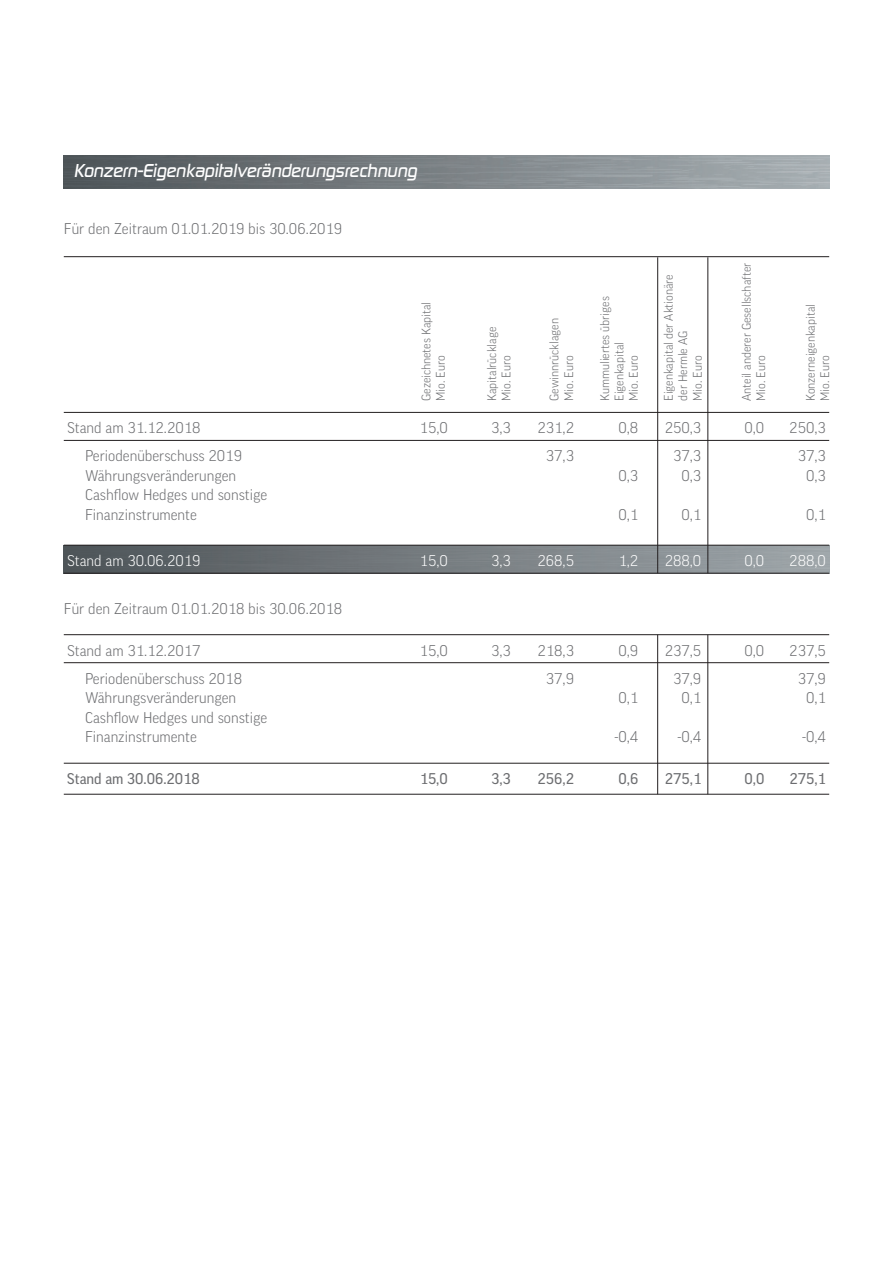
<style>
.page{position:relative;width:893px;height:1263px;background:#fff}
.page>*{position:absolute;margin:0;border:0;box-sizing:border-box;transform-origin:0 0}
.t1{font:italic 500 19.5px "Digital Sans EFCE";letter-spacing:-.01em;color:#fff}
.t2{font:300 15px/19.5px "Good Pro";color:#6c6d70}
.t3{font:300 15px "Good Pro";color:#fff}
.t4{font:15px "Good Pro";color:#6c6d70}
.t5{font:300 12px/14.4px "Good Pro";color:#6c6d70}
</style>
<div class="page">
<img style="left:64px;top:546px;width:765px;height:27px">
<hr style="left:64px;top:256px;width:765px;height:1px;background:#231f20">
<hr style="left:64px;top:412px;width:765px;height:1px;background:#231f20">
<hr style="left:64px;top:440px;width:765px;height:1px;background:#231f20">
<hr style="left:64px;top:545px;width:765px;height:1px;background:#231f20">
<hr style="left:64px;top:573px;width:765px;height:1px;background:#231f20">
<hr style="left:64px;top:634px;width:765px;height:1px;background:#231f20">
<hr style="left:64px;top:662px;width:765px;height:1px;background:#231f20">
<hr style="left:64px;top:763px;width:765px;height:1px;background:#231f20">
<hr style="left:64px;top:794px;width:765px;height:1px;background:#231f20">
<img style="left:64px;top:155px;width:765px;height:34px">
<hr style="left:708px;top:257px;width:1px;height:316px;background:#231f20">
<hr style="left:657px;top:257px;width:1px;height:316px;background:#231f20">
<hr style="left:708px;top:635px;width:1px;height:159px;background:#231f20">
<hr style="left:657px;top:635px;width:1px;height:159px;background:#231f20">
<h1 class="t1" style="left:74px;top:159px;width:345px">Konzern-Eigenkapitalveränderungsrechnung</h1>
<p class="t2" style="left:64px;top:219px;width:280px">Für den Zeitraum 01.01.2019 bis 30.06.2019</p>
<p class="t5" style="left:419px;top:401px;width:101px;rotate:-90deg">Gezeichnetes Kapital<br>Mio. Euro</p>
<p class="t5" style="left:484px;top:401px;width:75px;rotate:-90deg">Kapitalrücklage<br>Mio. Euro</p>
<p class="t5" style="left:547px;top:401px;width:84px;rotate:-90deg">Gewinnrücklagen<br>Mio. Euro</p>
<p class="t5" style="left:598px;top:401px;width:106px;rotate:-90deg">Kummuliertes übriges<br>Eigenkapital<br>Mio. Euro</p>
<p class="t5" style="left:661px;top:401px;width:128px;rotate:-90deg">Eigenkapital der Aktionäre der Hermle AG<br>Mio. Euro</p>
<p class="t5" style="left:739px;top:401px;width:140px;rotate:-90deg">Anteil anderer Gesellschafter<br>Mio. Euro</p>
<p class="t5" style="left:803px;top:401px;width:98px;rotate:-90deg">Konzerneigenkapital<br>Mio. Euro</p>
<p class="t2" style="left:68px;top:418px;width:134px">Stand am 31.12.2018</p>
<p class="t2" style="left:420px;top:418px;width:30px">15,0</p>
<p class="t2" style="left:491px;top:418px;width:21px">3,3</p>
<p class="t2" style="left:537px;top:418px;width:38px">231,2</p>
<p class="t2" style="left:618px;top:418px;width:21px">0,8</p>
<p class="t2" style="left:665px;top:418px;width:38px">250,3</p>
<p class="t2" style="left:744px;top:418px;width:21px">0,0</p>
<p class="t2" style="left:789px;top:418px;width:38px">250,3</p>
<p class="t2" style="left:85px;top:446px;width:159px">Periodenüberschuss 2019</p>
<p class="t2" style="left:546px;top:446px;width:30px">37,3</p>
<p class="t2" style="left:673px;top:446px;width:30px">37,3</p>
<p class="t2" style="left:798px;top:446px;width:30px">37,3</p>
<p class="t2" style="left:85px;top:466px;width:153px">Währungsveränderungen</p>
<p class="t2" style="left:618px;top:466px;width:21px">0,3</p>
<p class="t2" style="left:681px;top:466px;width:21px">0,3</p>
<p class="t2" style="left:806px;top:466px;width:21px">0,3</p>
<p class="t2" style="left:85px;top:485px;width:184px">Cashflow Hedges und sonstige<br>Finanzinstrumente</p>
<p class="t2" style="left:618px;top:505px;width:21px">0,1</p>
<p class="t2" style="left:681px;top:505px;width:21px">0,1</p>
<p class="t2" style="left:806px;top:505px;width:21px">0,1</p>
<p class="t3" style="left:68px;top:552px;width:134px">Stand am 30.06.2019</p>
<p class="t3" style="left:420px;top:552px;width:30px">15,0</p>
<p class="t3" style="left:491px;top:552px;width:21px">3,3</p>
<p class="t3" style="left:537px;top:552px;width:38px">268,5</p>
<p class="t3" style="left:618px;top:552px;width:21px">1,2</p>
<p class="t3" style="left:665px;top:552px;width:38px">288,0</p>
<p class="t3" style="left:744px;top:552px;width:21px">0,0</p>
<p class="t3" style="left:789px;top:552px;width:38px">288,0</p>
<p class="t2" style="left:64px;top:598px;width:280px">Für den Zeitraum 01.01.2018 bis 30.06.2018</p>
<p class="t2" style="left:68px;top:640px;width:134px">Stand am 31.12.2017</p>
<p class="t2" style="left:420px;top:640px;width:30px">15,0</p>
<p class="t2" style="left:491px;top:640px;width:21px">3,3</p>
<p class="t2" style="left:537px;top:640px;width:38px">218,3</p>
<p class="t2" style="left:618px;top:640px;width:21px">0,9</p>
<p class="t2" style="left:665px;top:640px;width:38px">237,5</p>
<p class="t2" style="left:744px;top:640px;width:21px">0,0</p>
<p class="t2" style="left:789px;top:640px;width:38px">237,5</p>
<p class="t2" style="left:85px;top:668px;width:159px">Periodenüberschuss 2018</p>
<p class="t2" style="left:546px;top:668px;width:30px">37,9</p>
<p class="t2" style="left:673px;top:668px;width:30px">37,9</p>
<p class="t2" style="left:798px;top:668px;width:30px">37,9</p>
<p class="t2" style="left:85px;top:688px;width:153px">Währungsveränderungen</p>
<p class="t2" style="left:618px;top:688px;width:21px">0,1</p>
<p class="t2" style="left:681px;top:688px;width:21px">0,1</p>
<p class="t2" style="left:806px;top:688px;width:21px">0,1</p>
<p class="t2" style="left:85px;top:707px;width:184px">Cashflow Hedges und sonstige<br>Finanzinstrumente</p>
<p class="t2" style="left:614px;top:727px;width:25px">-0,4</p>
<p class="t2" style="left:677px;top:727px;width:25px">-0,4</p>
<p class="t2" style="left:802px;top:727px;width:25px">-0,4</p>
<p class="t4" style="left:67px;top:770px;width:134px">Stand am 30.06.2018</p>
<p class="t4" style="left:420px;top:770px;width:30px">15,0</p>
<p class="t4" style="left:491px;top:770px;width:21px">3,3</p>
<p class="t4" style="left:538px;top:770px;width:38px">256,2</p>
<p class="t4" style="left:618px;top:770px;width:21px">0,6</p>
<p class="t4" style="left:665px;top:770px;width:38px">275,1</p>
<p class="t4" style="left:744px;top:770px;width:21px">0,0</p>
<p class="t4" style="left:789px;top:770px;width:38px">275,1</p>
</div>
